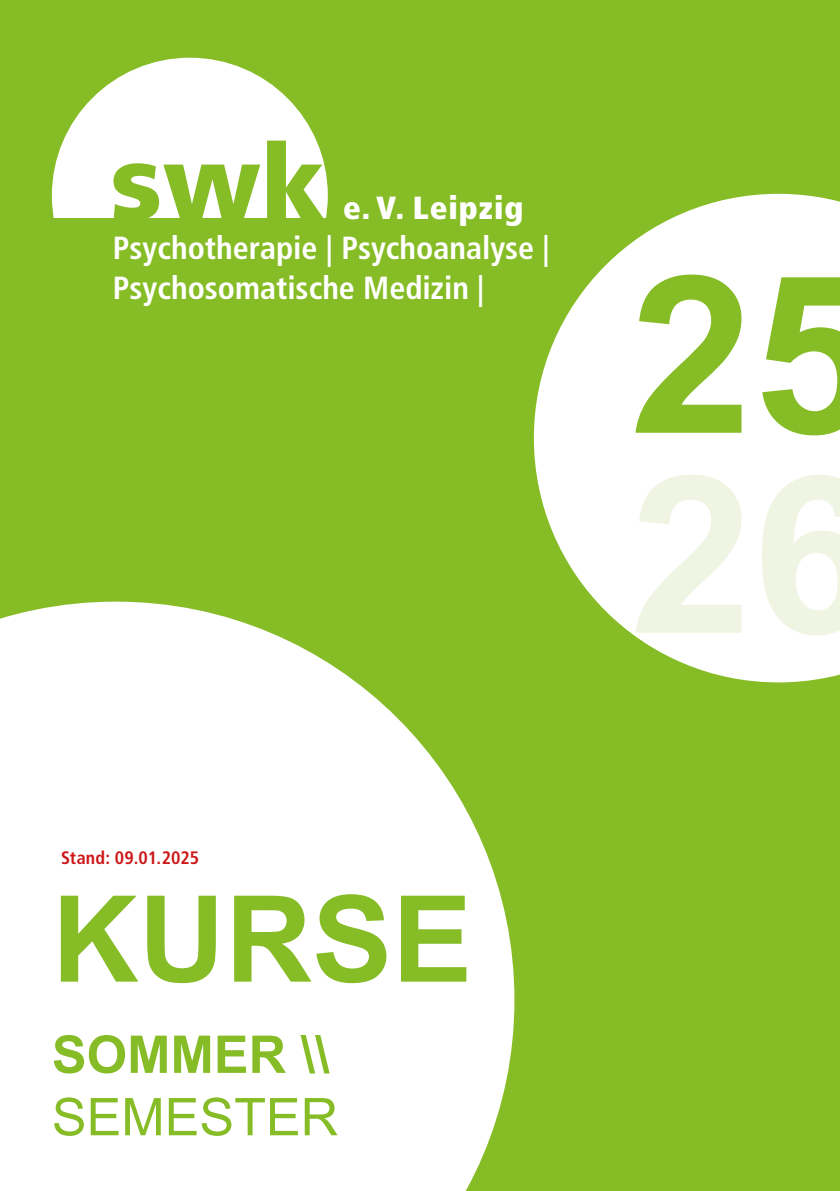
<style>
.page{position:relative;width:840px;height:1191px;background:#fff}
.page>*{position:absolute;margin:0;border:0;box-sizing:border-box;transform-origin:0 0}
.t1{font:700 220px "Arial";color:#86bc25}
.t2{font:700 220px "Arial";color:#f0f5e3}
.t3{font:700 120px "Arial";color:#86bc25}
.t4{font:700 52px "Arial";color:#86bc25}
.t5{font:52px "Arial";color:#86bc25}
.t6{font:700 condensed 32px/40px "Frutiger LT Std";color:#fff}
.t7{font:900 condensed 32px "Frutiger LT Std";letter-spacing:.03em;color:#fff}
.t8{font:700 condensed 18px "Frutiger LT Std";letter-spacing:.005em;color:#cd1719}
</style>
<div class="page">
<div style="left:0;top:0;width:839px;height:1191px;background:#86bc25"></div>
<svg style="left:0;top:601px;width:514px;height:590px;background:#eff6e3"></svg>
<svg style="left:533px;top:194px;width:306px;height:488px;fill:#fff"></svg>
<div style="left:52px;top:58px;width:275px;height:275px;background:#fff;border-radius:50%"></div>
<div style="left:52px;top:219px;width:285px;height:115px;background:#86bc25"></div>
<svg style="left:113px;top:163px;width:147px;height:56px"></svg>
<svg style="left:267px;top:141px;width:57px;height:78px"></svg>
<p class="t7" style="left:343px;top:188px;width:182px">e. V. Leipzig</p>
<p class="t6" style="left:113px;top:228px;width:438px">Psychotherapie | Psychoanalyse |<br>Psychosomatische Medizin |</p>
<p class="t8" style="left:61px;top:847px;width:139px">Stand: 09.01.2025</p>
<h2 class="t3" style="left:52px;top:855px;width:421px">KURSE</h2>
<h3 class="t4" style="left:52px;top:1018px;width:279px">SOMMER \\</h3>
<h3 class="t5" style="left:52px;top:1081px;width:288px">SEMESTER</h3>
<h1 class="t1" style="left:629px;top:200px;width:246px">25</h1>
<h1 class="t2" style="left:629px;top:400px;width:246px">26</h1>
</div>
